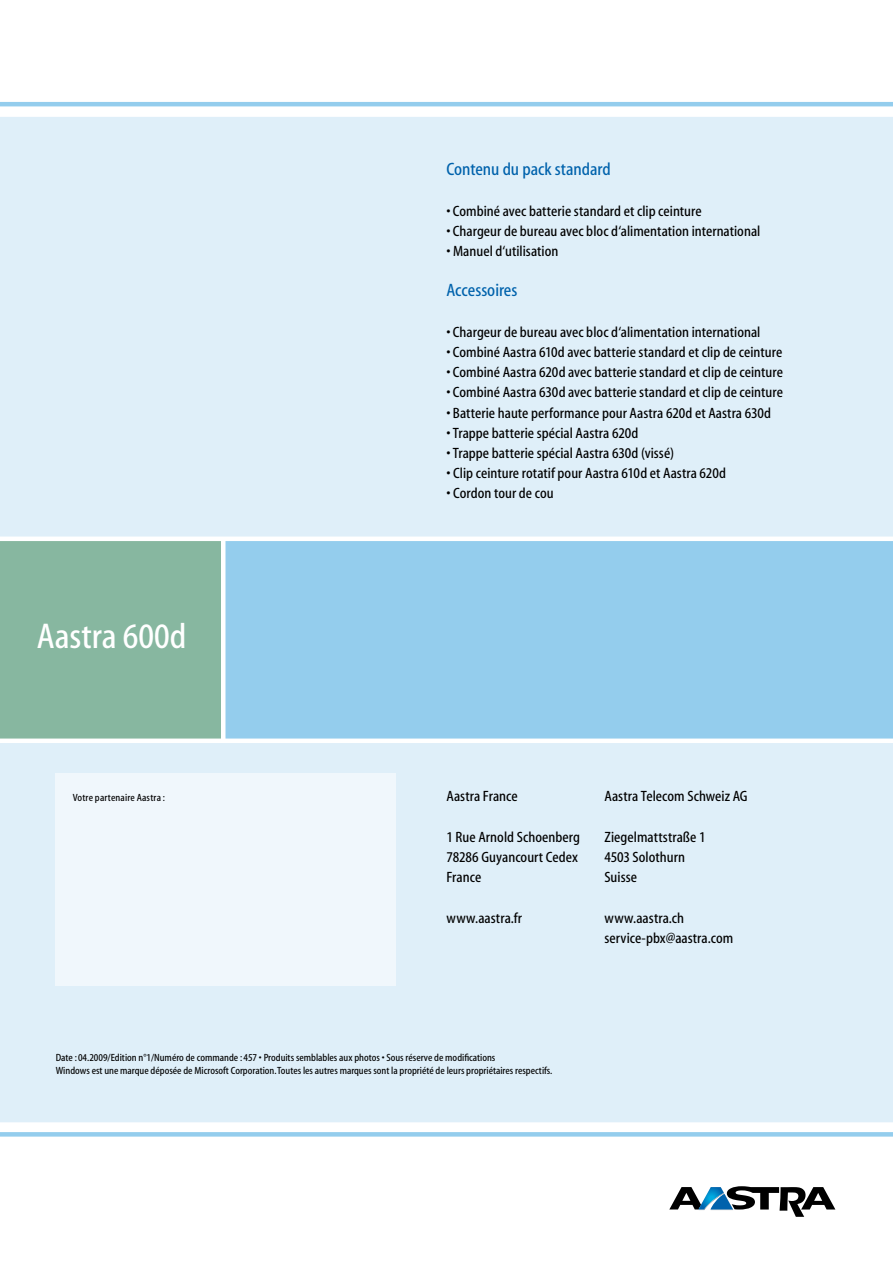
<style>
.page{position:relative;width:893px;height:1263px;background:#fff}
.page>*{position:absolute;margin:0;border:0;box-sizing:border-box;transform-origin:0 0}
.t1{font:36px "Myriad De Te We";color:#fff}
.t2{font:18px "Myriad De Te We";color:#0062ac}
.t3{font:15px/20.2px "Myriad De Te We";letter-spacing:.005em;color:#000}
.t4{font:10.5px/13.5px "Myriad De Te We";color:#000}
</style>
<div class="page">
<div style="left:0;top:115px;width:893px;height:1010px;background:#dfeff9"></div>
<div style="left:0;top:539px;width:223px;height:202px;background:#87b7a0"></div>
<div style="left:223px;top:539px;width:670px;height:202px;background:#94cded"></div>
<hr style="left:221px;top:539px;width:4px;height:202px;background:#fff">
<div style="left:0;top:738px;width:893px;height:5px;background:#fff"></div>
<div style="left:0;top:536px;width:893px;height:5px;background:#fff"></div>
<hr style="left:0;top:1132px;width:893px;height:4px;background:#94cded">
<div style="left:56px;top:773px;width:340px;height:213px;background:#f0f7fc"></div>
<div style="left:0;top:1122px;width:893px;height:5px;background:#fff"></div>
<hr style="left:0;top:102px;width:893px;height:4px;background:#94cded">
<div style="left:0;top:112px;width:893px;height:5px;background:#fff"></div>
<svg style="left:669px;top:1186px;width:166px;height:31px"></svg>
<h1 class="t1" style="left:37px;top:618px;width:151px">Aastra 600d</h1>
<p class="t2" style="left:446px;top:160px;width:166px">Contenu du pack standard</p>
<p class="t3" style="left:446px;top:201px;width:257px">• Combiné avec batterie standard et clip ceinture</p>
<p class="t3" style="left:446px;top:221px;width:315px">• Chargeur de bureau avec bloc d‘alimentation international</p>
<p class="t3" style="left:446px;top:241px;width:113px">• Manuel d‘utilisation</p>
<p class="t2" style="left:446px;top:281px;width:72px">Accessoires</p>
<p class="t3" style="left:446px;top:322px;width:315px">• Chargeur de bureau avec bloc d‘alimentation international</p>
<p class="t3" style="left:446px;top:342px;width:337px">• Combiné Aastra 610d avec batterie standard et clip de ceinture</p>
<p class="t3" style="left:446px;top:363px;width:338px">• Combiné Aastra 620d avec batterie standard et clip de ceinture</p>
<p class="t3" style="left:446px;top:383px;width:338px">• Combiné Aastra 630d avec batterie standard et clip de ceinture</p>
<p class="t3" style="left:446px;top:403px;width:326px">• Batterie haute performance pour Aastra 620d et Aastra 630d</p>
<p class="t3" style="left:446px;top:423px;width:193px">• Trappe batterie spécial Aastra 620d</p>
<p class="t3" style="left:446px;top:443px;width:229px">• Trappe batterie spécial Aastra 630d (vissé)</p>
<p class="t3" style="left:446px;top:464px;width:281px">• Clip ceinture rotatif pour Aastra 610d et Aastra 620d</p>
<p class="t3" style="left:446px;top:484px;width:109px">• Cordon tour de cou</p>
<p class="t4" style="left:73px;top:791px;width:94px">Votre partenaire Aastra :</p>
<p class="t3" style="left:604px;top:787px;width:145px">Aastra Telecom Schweiz AG</p>
<p class="t3" style="left:604px;top:827px;width:103px">Ziegelmattstraße 1<br>4503 Solothurn<br>Suisse</p>
<p class="t3" style="left:604px;top:908px;width:130px">www.aastra.ch service-pbx@aastra.com</p>
<p class="t3" style="left:446px;top:787px;width:73px">Aastra France</p>
<p class="t3" style="left:446px;top:827px;width:135px">1 Rue Arnold Schoenberg<br>78286 Guyancourt Cedex<br>France</p>
<p class="t3" style="left:446px;top:908px;width:77px">www.aastra.fr</p>
<p class="t4" style="left:56px;top:1051px;width:498px">Date : 04.2009/Edition n°1/Numéro de commande : 457 • Produits semblables aux photos • Sous réserve de modifications<br>Windows est une marque déposée de Microsoft Corporation. Toutes les autres marques sont la propriété de leurs propriétaires respectifs.</p>
</div>
